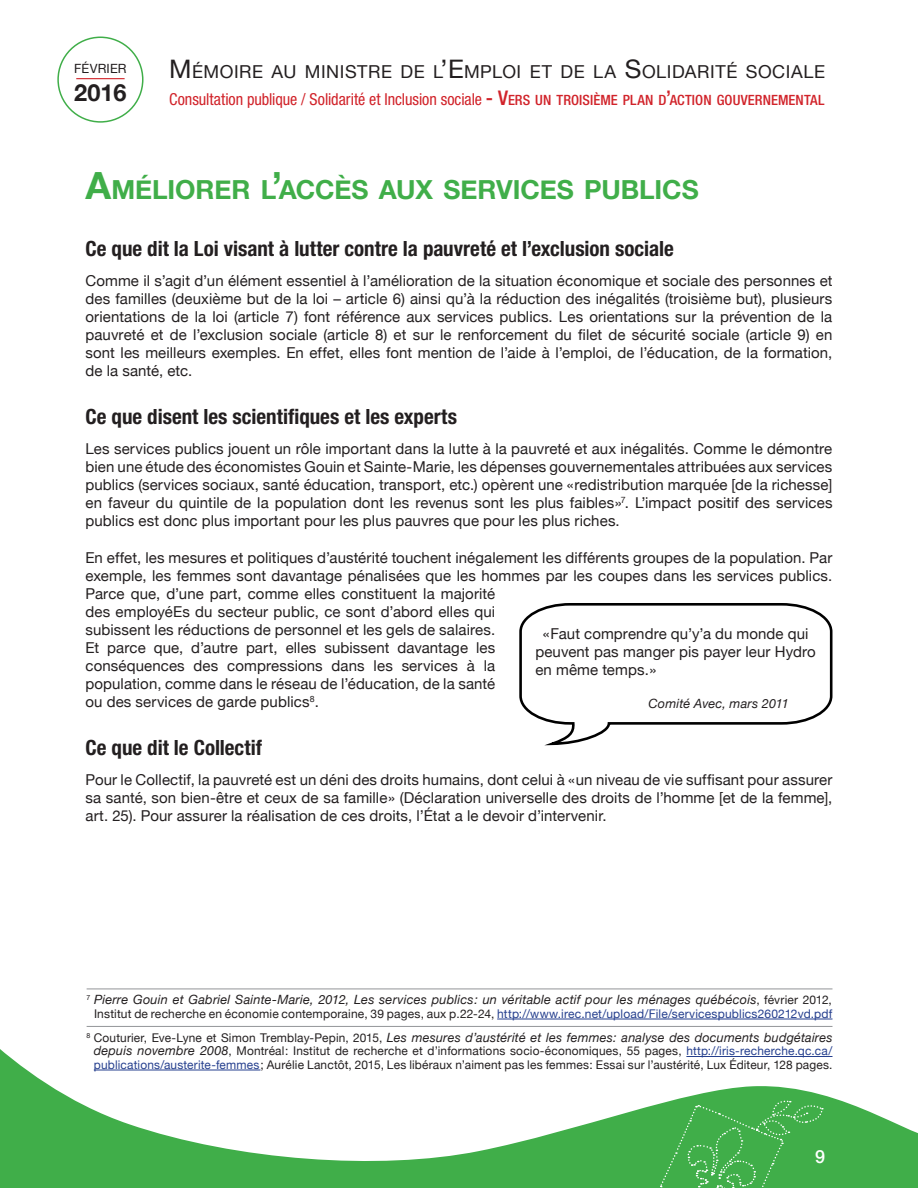
<style>
.page{position:relative;width:918px;height:1188px;background:#fff}
.page>*{position:absolute;margin:0;border:0;box-sizing:border-box;transform-origin:0 0}
.t1{font:700 26.25px "Helvetica Neue";letter-spacing:-.005em;color:#40ae49}
.t2{font:700 23.55px "Helvetica Neue";color:#231f20}
.t3{font:700 condensed 21px "Helvetica Neue";color:#231f20}
.t4{font:500 18px "Helvetica Neue";color:#fff}
.t5{font:17.85px "Helvetica Neue";letter-spacing:.03em;color:#231f20}
.t6{font:condensed 16.5px "Helvetica Neue";letter-spacing:-.005em;color:#d1232a}
.t7{font:15px/18px "Helvetica Neue";letter-spacing:.005em;color:#231f20;text-align:justify}
.t8{font:italic 12.75px "Helvetica Neue";letter-spacing:.015em;color:#231f20}
.t9{font:12.75px "Helvetica Neue";letter-spacing:.01em;color:#231f20}
.t10{font:12px/13.5px "Helvetica Neue";letter-spacing:.015em;color:#231f20}
.s1{font-size:25.5px}
.s2{font-weight:500;font-size:20.25px}
.s3{font-weight:500;font-size:14.1px}
.s4{font-size:37.5px}
.s5{font-style:normal;font-size:12px}
.s6{color:#253f8e}
.s7{font-style:italic;font-size:12.75px}
</style>
<div class="page">
<svg style="left:0;top:988px;width:918px;height:200px"></svg>
<div style="left:57px;top:37px;width:87px;height:86px;border:2px solid #40ae49;border-radius:50%"></div>
<hr style="left:76px;top:78px;width:49px;height:1px;background:#d1232a">
<svg style="left:659px;top:1100px;width:164px;height:88px"></svg>
<svg style="left:519px;top:603px;width:314px;height:143px"></svg>
<hr style="left:87px;top:989px;width:745px;height:1px;background:#939598">
<hr style="left:497px;top:1019px;width:336px;height:1px;background:#253f8e">
<hr style="left:87px;top:1026px;width:745px;height:1px;background:#939598">
<hr style="left:686px;top:1056px;width:147px;height:1px;background:#253f8e">
<hr style="left:94px;top:1070px;width:166px;height:1px;background:#253f8e">
<p class="t9" style="left:74px;top:59px;width:54px">février</p>
<h2 class="t2" style="left:74px;top:74px;width:54px">2016</h2>
<p class="t5" style="left:169px;top:59px;width:657px"><span class="s1">M</span>ÉMOIRE AU MINISTRE DE L<span class="s1">’E</span>MPLOI ET DE LA <span class="s1">S</span>OLIDARITÉ SOCIALE</p>
<p class="t6" style="left:169px;top:90px;width:657px">Consultation publique / Solidarité et Inclusion sociale <span class="s2">- V</span><span class="s3">ERS UN TROISIÈME PLAN D</span><span class="s2">’</span><span class="s3">ACTION GOUVERNEMENTAL</span></p>
<h1 class="t1" style="left:86px;top:169px;width:615px"><span class="s4">A</span>MÉLIORER L<span class="s4">’</span>ACCÈS AUX SERVICES PUBLICS</h1>
<h3 class="t3" style="left:86px;top:235px;width:590px">Ce que dit la Loi visant à lutter contre la pauvreté et l’exclusion sociale</h3>
<p class="t7" style="left:86px;top:272px;width:749px">Comme il s’agit d’un élément essentiel à l’amélioration de la situation économique et sociale des personnes et des familles (deuxième but de la loi – article 6) ainsi qu’à la réduction des inégalités (troisième but), plusieurs orientations de la loi (article 7) font référence aux services publics. Les orientations sur la prévention de la pauvreté et de l’exclusion sociale (article 8) et sur le renforcement du filet de sécurité sociale (article 9) en sont les meilleurs exemples. En effet, elles font mention de l’aide à l’emploi, de l’éducation, de la formation, de la santé, etc.</p>
<h3 class="t3" style="left:86px;top:403px;width:373px">Ce que disent les scientifiques et les experts</h3>
<p class="t7" style="left:85px;top:440px;width:749px">Les services publics jouent un rôle important dans la lutte à la pauvreté et aux inégalités. Comme le démontre bien une étude des économistes Gouin et Sainte-Marie, les dépenses gouvernementales attribuées aux services publics (services sociaux, santé éducation, transport, etc.) opèrent une « redistribution marquée [de la richesse] en faveur du quintile de la population dont les revenus sont les plus faibles »<sup>7</sup>. L’impact positif des services publics est donc plus important pour les plus pauvres que pour les plus riches.</p>
<p class="t7" style="left:85px;top:550px;width:748px;text-align:left">En effet, les mesures et politiques d’austérité touchent inégalement les différents groupes de la population. Par exemple, les femmes sont davantage pénalisées que les hommes par les coupes dans les services publics.<br>Parce que, d’une part, comme elles constituent la majorité<br>des employéEs du secteur public, ce sont d’abord elles qui<br>subissent les réductions de personnel et les gels de salaires.<br>Et parce que, d’autre part, elles subissent davantage les<br>conséquences des compressions dans les services à la<br>population, comme dans le réseau de l’éducation, de la santé<br>ou des services de garde publics<sup>8</sup>.</p>
<h3 class="t3" style="left:86px;top:735px;width:178px">Ce que dit le Collectif</h3>
<p class="t7" style="left:86px;top:772px;width:748px">Pour le Collectif, la pauvreté est un déni des droits humains, dont celui à « un niveau de vie suffisant pour assurer sa santé, son bien-être et ceux de sa famille » (Déclaration universelle des droits de l’homme [et de la femme], art. 25). Pour assurer la réalisation de ces droits, l’État a le devoir d’intervenir.</p>
<p class="t7" style="left:535px;top:626px;width:282px;text-align:left;text-indent:8px">« Faut comprendre qu’y’a du monde qui peuvent pas manger pis payer leur Hydro en même temps. »</p>
<p class="t8" style="left:649px;top:694px;width:142px">Comité Avec, mars 2011</p>
<p class="t8" style="left:87px;top:991px;width:747px"><sup>7</sup> Pierre Gouin et Gabriel Sainte-Marie, 2012, Les services publics : un véritable actif pour les ménages québécois<span class="s5">, février 2012,</span></p>
<p class="t10" style="left:94px;top:1007px;width:740px">Institut de recherche en économie contemporaine, 39 pages, aux p.22-24, <span class="s6">http://www.irec.net/upload/File/servicespublics260212vd.pdf</span></p>
<p class="t8" style="left:87px;top:1028px;width:747px"><sup>8</sup> <span class="s5">Couturier, Eve-Lyne et Simon Tremblay-Pepin, 2015,</span> Les mesures d’austérité et les femmes : analyse des documents budgétaires</p>
<p class="t10" style="left:94px;top:1045px;width:740px"><span class="s7">depuis novembre 2008</span>, Montréal : Institut de recherche et d’informations socio-économiques, 55 pages, <span class="s6">http://iris-recherche.qc.ca/ publications/austerite-femmes</span> ; Aurélie Lanctôt, 2015, Les libéraux n’aiment pas les femmes : Essai sur l’austérité, Lux Éditeur, 128 pages.</p>
<p class="t4" style="left:815px;top:1142px;width:12px">9</p>
</div>
